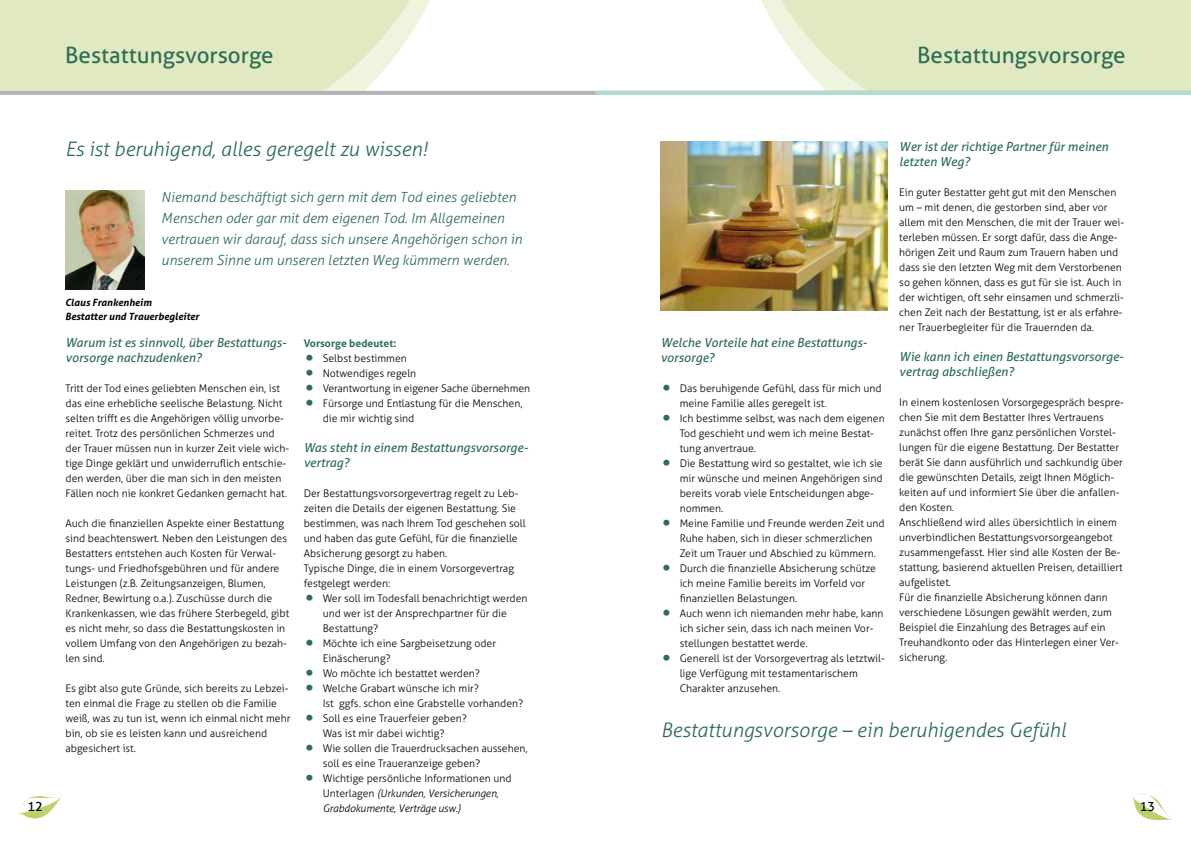
<style>
.page{position:relative;width:1191px;height:842px;background:#fff}
.page>*{position:absolute;margin:0;border:0;box-sizing:border-box;transform-origin:0 0}
.t1{font:22.4px "Aller";color:#2e6e55}
.t2{font:italic 300 20px "Aller";color:#2e6e55}
.t3{font:italic 300 14px/21px "Aller";color:#2e6e55}
.t4{font:12.8px "Aller";color:#000}
.t5{font:italic 12.5px/15px "Aller";color:#2e6e55}
.t6{font:300 10.5px/15px "Aller";color:#000}
.t7{font:italic 300 10.5px/15px "Aller";letter-spacing:-.01em;color:#000}
.t8{font:700 10.5px "Aller";color:#2e6e55}
.t9{font:italic 700 10px/13.5px "Aller";color:#000}
.s1{font-weight:700;font-style:italic;font-size:20px;color:#2e6e55}
.s2{font-weight:700;font-size:20px;color:#2e6e55}
.s3{font-style:normal}
</style>
<div class="page">
<svg style="left:18px;top:796px;width:44px;height:23px"></svg>
<svg style="left:1132px;top:794px;width:41px;height:27px"></svg>
<svg style="left:0;top:0;width:430px;height:91px;background:#e3ebc7"></svg>
<svg style="left:760px;top:0;width:431px;height:91px;background:#e2ebc7"></svg>
<hr style="left:0;top:91px;width:595px;height:4px;background:#b1b3b4">
<hr style="left:595px;top:91px;width:596px;height:4px;background:#b1dbd1">
<img style="left:65px;top:191px;width:80px;height:98px">
<img style="left:660px;top:142px;width:227px;height:168px">
<h1 class="t1" style="left:65px;top:41px;width:210px">Bestattungsvorsorge</h1>
<h1 class="t1" style="left:917px;top:41px;width:210px">Bestattungsvorsorge</h1>
<p class="t5" style="left:899px;top:139px;width:211px">Wer ist der richtige Partner für meinen letzten Weg?</p>
<p class="t6" style="left:899px;top:185px;width:226px">Ein guter Bestatter geht gut mit den Menschen um – mit denen, die gestorben sind, aber vor allem mit den Menschen, die mit der Trauer wei&shy;terleben müssen. Er sorgt dafür, dass die Ange&shy;hörigen Zeit und Raum zum Trauern haben und dass sie den letzten Weg mit dem Verstorbenen so gehen können, dass es gut für sie ist. Auch in der wichtigen, oft sehr einsamen und schmerzli&shy;chen Zeit nach der Bestattung, ist er als erfahre&shy;ner Trauerbegleiter für die Trauernden da.</p>
<p class="t5" style="left:899px;top:349px;width:226px">Wie kann ich einen Bestattungsvorsorge&shy;vertrag abschließen?</p>
<p class="t6" style="left:899px;top:395px;width:226px">In einem kostenlosen Vorsorgegespräch bespre&shy;chen Sie mit dem Bestatter Ihres Vertrauens zunächst offen Ihre ganz persönlichen Vorstel&shy;lungen für die eigene Bestattung. Der Bestatter berät Sie dann ausführlich und sachkundig über die gewünschten Details, zeigt Ihnen Möglich&shy;keiten auf und informiert Sie über die anfallen&shy;den Kosten.<br>Anschließend wird alles übersichtlich in einem unverbindlichen Bestattungsvorsorgeangebot zusammengefasst. Hier sind alle Kosten der Be&shy;stattung, basierend aktuellen Preisen, detailliert aufgelistet.<br>Für die finanzielle Absicherung können dann verschiedene Lösungen gewählt werden, zum Beispiel die Einzahlung des Betrages auf ein Treuhandkonto oder das Hinterlegen einer Ver&shy;sicherung.</p>
<h2 class="t2" style="left:65px;top:137px;width:364px">Es ist beruhigend, alles geregelt zu wissen!</h2>
<h3 class="t3" style="left:161px;top:186px;width:362px">Niemand beschäftigt sich gern mit dem Tod eines geliebten Menschen oder gar mit dem eigenen Tod. Im Allgemeinen vertrauen wir darauf, dass sich unsere Angehörigen schon in unserem Sinne um unseren letzten Weg kümmern werden.</h3>
<p class="t9" style="left:65px;top:296px;width:135px">Claus Frankenheim<br>Bestatter und Trauerbegleiter</p>
<p class="t5" style="left:65px;top:335px;width:222px">Warum ist es sinnvoll, über Bestattungs&shy;vorsorge nachzudenken?</p>
<p class="t6" style="left:65px;top:380px;width:225px">Tritt der Tod eines geliebten Menschen ein, ist das eine erhebliche seelische Belastung. Nicht selten trifft es die Angehörigen völlig unvorbe&shy;reitet. Trotz des persönlichen Schmerzes und der Trauer müssen nun in kurzer Zeit viele wich&shy;tige Dinge geklärt und unwiderruflich entschie&shy;den werden, über die man sich in den meisten Fällen noch nie konkret Gedanken gemacht hat.</p>
<p class="t6" style="left:65px;top:515px;width:225px">Auch die finanziellen Aspekte einer Bestattung sind beachtenswert. Neben den Leistungen des Bestatters entstehen auch Kosten für Verwal&shy;tungs- und Friedhofsgebühren und für andere Leistungen (z.B. Zeitungsanzeigen, Blumen, Redner, Bewirtung o.a.). Zuschüsse durch die Krankenkassen, wie das frühere Sterbegeld, gibt es nicht mehr, so dass die Bestattungskosten in vollem Umfang von den Angehörigen zu bezah&shy;len sind.</p>
<p class="t6" style="left:65px;top:680px;width:226px">Es gibt also gute Gründe, sich bereits zu Lebzei&shy;ten einmal die Frage zu stellen ob die Familie weiß, was zu tun ist, wenn ich einmal nicht mehr bin, ob sie es leisten kann und ausreichend abgesichert ist.</p>
<p class="t5" style="left:660px;top:335px;width:208px">Welche Vorteile hat eine Bestattungs&shy;vorsorge?</p>
<p class="t6" style="left:679px;top:380px;width:203px;text-indent:-19px"><span class="s1">•</span> Das beruhigende Gefühl, dass für mich und meine Familie alles geregelt ist.</p>
<p class="t6" style="left:679px;top:410px;width:206px;text-indent:-19px"><span class="s1">•</span> Ich bestimme selbst, was nach dem eigenen<br>Tod geschieht und wem ich meine Bestat&shy;tung anvertraue.</p>
<p class="t6" style="left:679px;top:455px;width:204px;text-indent:-19px"><span class="s1">•</span> Die Bestattung wird so gestaltet, wie ich sie mir wünsche und meinen Angehörigen sind bereits vorab viele Entscheidungen abge&shy;nommen.</p>
<p class="t6" style="left:679px;top:515px;width:206px;text-indent:-19px"><span class="s1">•</span> Meine Familie und Freunde werden Zeit und<br>Ruhe haben, sich in dieser schmerzlichen<br>Zeit um Trauer und Abschied zu kümmern.</p>
<p class="t6" style="left:679px;top:560px;width:198px;text-indent:-19px"><span class="s1">•</span> Durch die finanzielle Absicherung schütze ich meine Familie bereits im Vorfeld vor finanziellen Belastungen.</p>
<p class="t6" style="left:679px;top:605px;width:205px;text-indent:-19px"><span class="s1">•</span> Auch wenn ich niemanden mehr habe, kann ich sicher sein, dass ich nach meinen Vor&shy;stellungen bestattet werde.</p>
<p class="t6" style="left:679px;top:650px;width:206px;text-indent:-19px"><span class="s1">•</span> Generell ist der Vorsorgevertrag als letztwil&shy;lige Verfügung mit testamentarischem<br>Charakter anzusehen.</p>
<p class="t8" style="left:304px;top:336px;width:94px">Vorsorge bedeutet:</p>
<p class="t6" style="left:304px;top:350px;width:105px"><span class="s1">•</span> Selbst bestimmen</p>
<p class="t6" style="left:304px;top:365px;width:114px"><span class="s1">•</span> Notwendiges regeln</p>
<p class="t6" style="left:304px;top:380px;width:228px"><span class="s1">•</span> Verantwortung in eigener Sache übernehmen</p>
<p class="t6" style="left:323px;top:395px;width:201px;text-indent:-19px"><span class="s1">•</span> Fürsorge und Entlastung für die Menschen, die mir wichtig sind</p>
<p class="t5" style="left:304px;top:439px;width:226px">Was steht in einem Bestattungsvorsorge&shy;vertrag?</p>
<p class="t6" style="left:304px;top:485px;width:223px">Der Bestattungsvorsorgevertrag regelt zu Leb&shy;zeiten die Details der eigenen Bestattung. Sie bestimmen, was nach Ihrem Tod geschehen soll und haben das gute Gefühl, für die finanzielle Absicherung gesorgt zu haben.<br>Typische Dinge, die in einem Vorsorgevertrag festgelegt werden:</p>
<p class="t6" style="left:323px;top:590px;width:206px;text-indent:-19px"><span class="s1">•</span> Wer soll im Todesfall benachrichtigt werden und wer ist der Ansprechpartner für die<br>Bestattung?</p>
<p class="t6" style="left:323px;top:635px;width:175px;text-indent:-19px"><span class="s1">•</span> Möchte ich eine Sargbeisetzung oder<br>Einäscherung?</p>
<p class="t6" style="left:304px;top:665px;width:178px"><span class="s1">•</span> Wo möchte ich bestattet werden?</p>
<p class="t6" style="left:323px;top:680px;width:202px;text-indent:-19px"><span class="s1">•</span> Welche Grabart wünsche ich mir?<br>Ist ggfs. schon eine Grabstelle vorhanden?</p>
<p class="t6" style="left:304px;top:710px;width:165px;text-align:center"><span class="s1">•</span> Soll es eine Trauerfeier geben?<br>Was ist mir dabei wichtig?</p>
<p class="t6" style="left:323px;top:740px;width:206px;text-indent:-19px"><span class="s1">•</span> Wie sollen die Trauerdrucksachen aussehen, soll es eine Traueranzeige geben?</p>
<p class="t7" style="left:323px;top:770px;width:190px;text-indent:-19px"><span class="s2">•</span> <span class="s3">Wichtige persönliche Informationen und<br>Unterlagen</span> (Urkunden, Versicherungen,<br>Grabdokumente, Verträge usw.)</p>
<h2 class="t2" style="left:660px;top:718px;width:407px">Bestattungsvorsorge – ein beruhigendes Gefühl</h2>
<p class="t4" style="left:28px;top:798px;width:17px">12</p>
<p class="t4" style="left:1139px;top:798px;width:17px">13</p>
</div>
